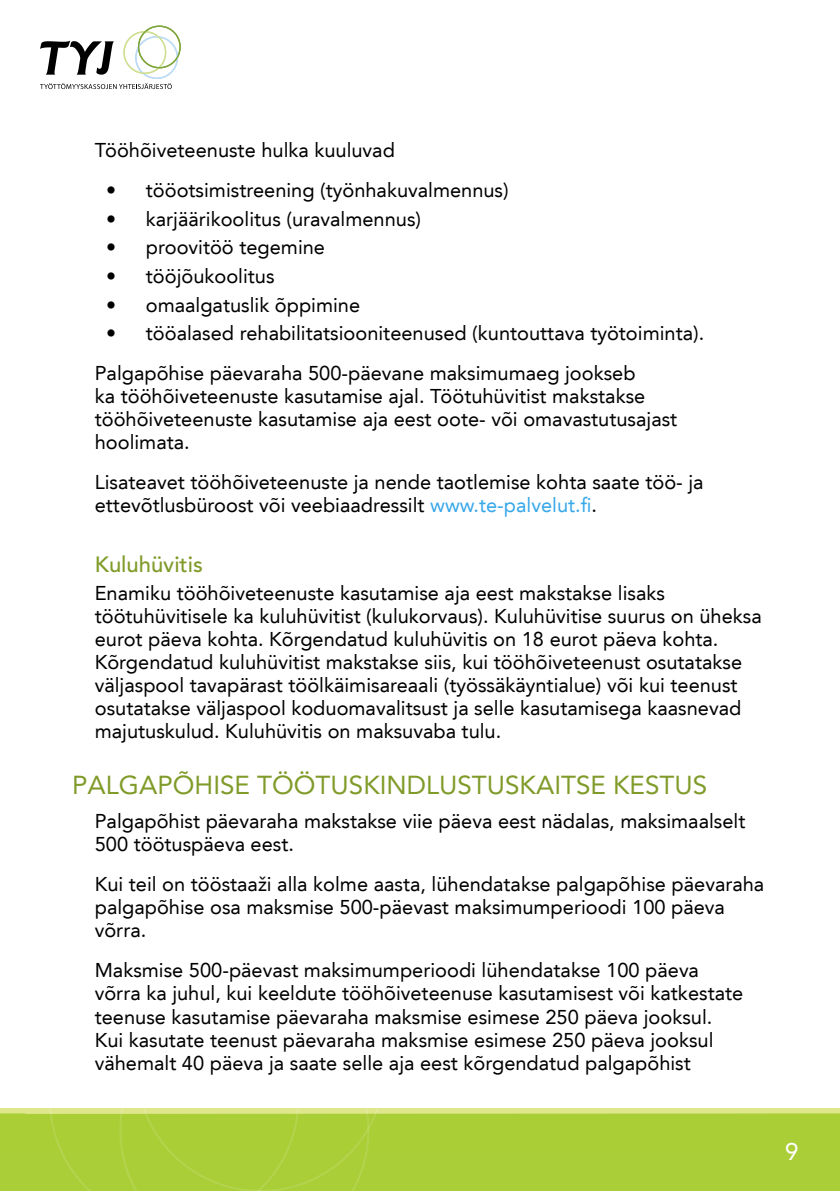
<style>
.page{position:relative;width:840px;height:1191px;background:#fff}
.page>*{position:absolute;margin:0;border:0;box-sizing:border-box;transform-origin:0 0}
.t1{font:26px "Avenir";color:#809b29}
.t2{font:24px "Avenir LT Std";color:#fff}
.t3{font:500 22px "Avenir LT Std";color:#809b29}
.t4{font:20px/23px "Avenir LT Std";color:#000}
.s1{color:#36a7e9}
</style>
<div class="page">
<div style="left:0;top:1108px;width:839px;height:5px;background:#dfe78d"></div>
<div style="left:26px;top:1113px;width:813px;height:78px;background:#aace37"></div>
<svg style="left:49px;top:1108px;width:87px;height:83px;background:#aecf3d"></svg>
<svg style="left:136px;top:1108px;width:249px;height:83px;background:#aecf3d"></svg>
<svg style="left:40px;top:26px;width:141px;height:63px"></svg>
<div style="left:0;top:1113px;width:26px;height:78px;background:#aace36"></div>
<p class="t4" style="left:95px;top:139px;width:301px">Tööhõiveteenuste hulka kuuluvad</p>
<p class="t4" style="left:106px;top:179px;width:404px">• tööotsimistreening (työnhakuvalmennus)</p>
<p class="t4" style="left:106px;top:207px;width:316px">• karjäärikoolitus (uravalmennus)</p>
<p class="t4" style="left:106px;top:236px;width:220px">• proovitöö tegemine</p>
<p class="t4" style="left:106px;top:265px;width:170px">• tööjõukoolitus</p>
<p class="t4" style="left:106px;top:293px;width:255px">• omaalgatuslik õppimine</p>
<p class="t4" style="left:95px;top:313px;width:610px;line-height:40px;text-indent:11px">• tööalased rehabilitatsiooniteenused (kuntouttava työtoiminta).<br>Palgapõhise päevaraha 500-päevane maksimumaeg jookseb</p>
<p class="t4" style="left:95px;top:385px;width:583px">ka tööhõiveteenuste kasutamise ajal. Töötuhüvitist makstakse tööhõiveteenuste kasutamise aja eest oote- või omavastutusajast hoolimata.</p>
<p class="t4" style="left:95px;top:471px;width:610px">Lisateavet tööhõiveteenuste ja nende taotlemise kohta saate töö- ja ettevõtlusbüroost või veebiaadressilt <span class="s1">www.te-palvelut.fi</span>.</p>
<p class="t3" style="left:95px;top:551px;width:109px">Kuluhüvitis</p>
<p class="t4" style="left:95px;top:582px;width:668px">Enamiku tööhõiveteenuste kasutamise aja eest makstakse lisaks töötuhüvitisele ka kuluhüvitist (kulukorvaus). Kuluhüvitise suurus on üheksa eurot päeva kohta. Kõrgendatud kuluhüvitis on 18 eurot päeva kohta.<br>Kõrgendatud kuluhüvitist makstakse siis, kui tööhõiveteenust osutatakse väljaspool tavapärast töölkäimisareaali (työssäkäyntialue) või kui teenust osutatakse väljaspool koduomavalitsust ja selle kasutamisega kaasnevad majutuskulud. Kuluhüvitis on maksuvaba tulu.</p>
<h1 class="t1" style="left:72px;top:770px;width:204px">PALGAPÕHISE TÖÖTU</h1>
<h1 class="t1" style="left:349px;top:770px;width:75px">SKINDLU</h1>
<h1 class="t1" style="left:457px;top:770px;width:77px">STUSKAIT</h1>
<h1 class="t1" style="left:575px;top:770px;width:133px">SEKESTUS</h1>
<p class="t4" style="left:95px;top:810px;width:651px">Palgapõhist päevaraha makstakse viie päeva eest nädalas, maksimaalselt<br>500 töötuspäeva eest.</p>
<p class="t4" style="left:95px;top:873px;width:670px">Kui teil on tööstaaži alla kolme aasta, lühendatakse palgapõhise päevaraha palgapõhise osa maksmise 500-päevast maksimumperioodi 100 päeva võrra.</p>
<p class="t4" style="left:95px;top:959px;width:649px">Maksmise 500-päevast maksimumperioodi lühendatakse 100 päeva võrra ka juhul, kui keeldute tööhõiveteenuse kasutamisest või katkestate teenuse kasutamise päevaraha maksmise esimese 250 päeva jooksul.<br>Kui kasutate teenust päevaraha maksmise esimese 250 päeva jooksul vähemalt 40 päeva ja saate selle aja eest kõrgendatud palgapõhist</p>
<p class="t2" style="left:784px;top:1137px;width:15px">9</p>
</div>
